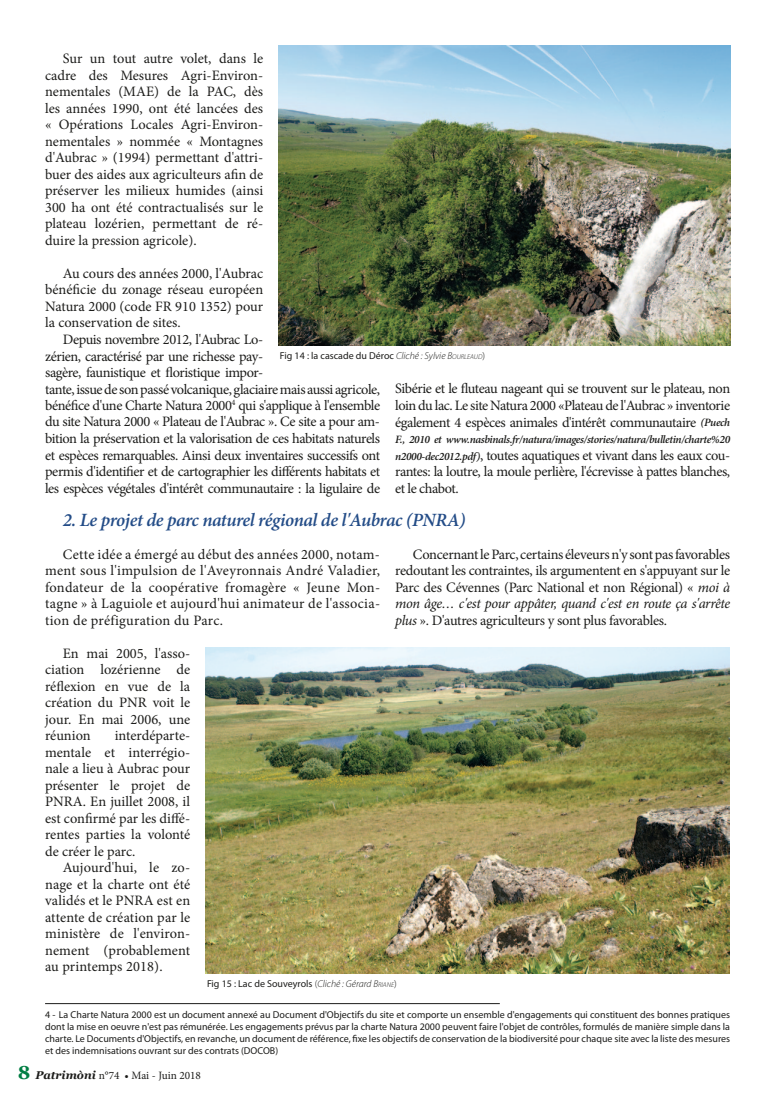
<style>
.page{position:relative;width:762px;height:1099px;background:#fff}
.page>*{position:absolute;margin:0;border:0;box-sizing:border-box;transform-origin:0 0}
.t1{font:italic 600 18.75px "Minion Pro";letter-spacing:-.025em;color:#234c87}
.t2{font:14.38px/16.5px "Minion Pro";letter-spacing:-.03em;color:#1c1c1a;text-align:justify}
.t3{font:italic 600 11.25px "Minion Pro";letter-spacing:-.035em;color:#1c1c1a}
.t4{font:11.25px "Minion Pro";color:#1c1c1a}
.t5{font:10px/12px "Myriad Pro";color:#1c1c1a;text-align:justify}
.s1{font-weight:300;font-style:italic}
.s2{font-weight:300;font-style:italic;font-size:7px}
.s3{font-weight:300}
.s4{font-weight:600;font-style:italic;font-size:11.25px}
.s5{font-style:italic}
.s6{font-family:"Georgia";font-weight:700;font-size:18.75px;color:#007e43}
.s7{font-family:"Georgia";font-weight:700;font-style:italic}
</style>
<div class="page">
<hr style="left:45px;top:1003px;width:455px;height:1px;background:#1c1c1a">
<img style="left:205px;top:647px;width:525px;height:326px">
<img style="left:278px;top:45px;width:452px;height:300px">
<p class="t2" style="left:45px;top:51px;width:220px;text-indent:18px">Sur un tout autre volet, dans le cadre des Mesures Agri-Environ&shy;nementales (MAE) de la PAC, dès les années 1990, ont été lancées des « Opérations Locales Agri-Environ&shy;nementales » nommée « Montagnes d'Aubrac » (1994) permettant d'attri&shy;buer des aides aux agriculteurs afin de préserver les milieux humides (ainsi 300 ha ont été contractualisés sur le plateau lozérien, permettant de ré&shy;duire la pression agricole).</p>
<p class="t2" style="left:45px;top:265px;width:220px;text-indent:18px">Au cours des années 2000, l'Aubrac bénéficie du zonage réseau européen Natura 2000 (code FR 910 1352) pour la conservation de sites.</p>
<p class="t2" style="left:45px;top:331px;width:337px;text-align:left;text-indent:18px">Depuis novembre 2012, l'Aubrac Lo-<br>zérien, caractérisé par une richesse pay-<br>sagère, faunistique et floristique impor-<br>tante, issue de son passé volcanique, glaciaire mais aussi agricole, bénéfice d'une Charte Natura 2000<sup>4</sup> qui s'applique à l'ensemble du site Natura 2000 « Plateau de l'Aubrac ». Ce site a pour am&shy;bition la préservation et la valorisation de ces habitats naturels et espèces remarquables. Ainsi deux inventaires successifs ont permis d'identifier et de cartographier les différents habitats et les espèces végétales d'intérêt communautaire : la ligulaire de</p>
<p class="t5" style="left:280px;top:350px;width:207px">Fig 14 : la cascade du Déroc <span class="s1">Cliché : Sylvie</span> <span class="s1">B</span><span class="s2">OURLEAUD</span><span class="s3">)</span></p>
<p class="t2" style="left:395px;top:381px;width:336px">Sibérie et le fluteau nageant qui se trouvent sur le plateau, non loin du lac. Le site Natura 2000 «Plateau de l'Aubrac » inventorie également 4 espèces animales d'intérêt communautaire <span class="s4">(Puech</span></p>
<p class="t3" style="left:395px;top:431px;width:336px">F., 2010 et www.nasbinals.fr/natura/images/stories/natura/bulletin/charte%20</p>
<p class="t2" style="left:395px;top:447px;width:337px"><span class="s4">n2000-dec2012.pdf)</span>, toutes aquatiques et vivant dans les eaux cou&shy;rantes: la loutre, la moule perlière, l'écrevisse à pattes blanches, et le chabot.</p>
<h1 class="t1" style="left:63px;top:506px;width:404px">2. Le projet de parc naturel régional de l'Aubrac (PNRA)</h1>
<p class="t2" style="left:45px;top:546px;width:337px;text-indent:18px">Cette idée a émergé au début des années 2000, notam&shy;ment sous l'impulsion de l'Aveyronnais André Valadier, fondateur de la coopérative fromagère « Jeune Mon&shy;tagne » à Laguiole et aujourd'hui animateur de l'associa&shy;tion de préfiguration du Parc.</p>
<p class="t2" style="left:45px;top:645px;width:147px;text-indent:18px">En mai 2005, l'asso&shy;ciation lozérienne de réflexion en vue de la création du PNR voit le jour. En mai 2006, une réunion</p>
<p class="t2" style="left:395px;top:546px;width:337px;text-indent:18px">Concernant le Parc, certains éleveurs n'y sont pas favorables redoutant les contraintes, ils argumentent en s'appuyant sur le Parc des Cévennes (Parc National et non Régional) « <span class="s5">moi à mon âge… c'est pour appâter, quand c'est en route ça s'arrête plus</span> ». D'autres agriculteurs y sont plus favorables.</p>
<p class="t2" style="left:45px;top:727px;width:147px;text-indent:70px">interdéparte&shy;mentale et interrégio&shy;nale a lieu à Aubrac pour présenter le projet de PNRA. En juillet 2008, il est confirmé par les diffé&shy;rentes parties la volonté de créer le parc.</p>
<p class="t2" style="left:45px;top:859px;width:147px;text-indent:18px">Aujourd'hui, le zo&shy;nage et la charte ont été validés et le PNRA est en attente de création par le ministère de l'environ&shy;nement (probablement au printemps 2018).</p>
<p class="t5" style="left:207px;top:977px;width:191px">Fig 15 : Lac de Souveyrols <span class="s3">(</span><span class="s1">Cliché : Gérard</span> <span class="s1">B</span><span class="s2">RIANE</span><span class="s3">)</span></p>
<p class="t5" style="left:45px;top:1008px;width:687px">4 - La Charte Natura 2000 est un document annexé au Document d'Objectifs du site et comporte un ensemble d'engagements qui constituent des bonnes pratiques dont la mise en oeuvre n'est pas rémunérée. Les engagements prévus par la charte Natura 2000 peuvent faire l'objet de contrôles, formulés de manière simple dans la charte. Le Documents d'Objectifs, en revanche, un document de référence, fixe les objectifs de conservation de la biodiversité pour chaque site avec la liste des mesures et des indemnisations ouvrant sur des contrats (DOCOB)</p>
<p class="t4" style="left:18px;top:1067px;width:185px"><span class="s6">8</span> <span class="s7">Patrimòni</span> n°74 • Mai - Juin 2018</p>
</div>
